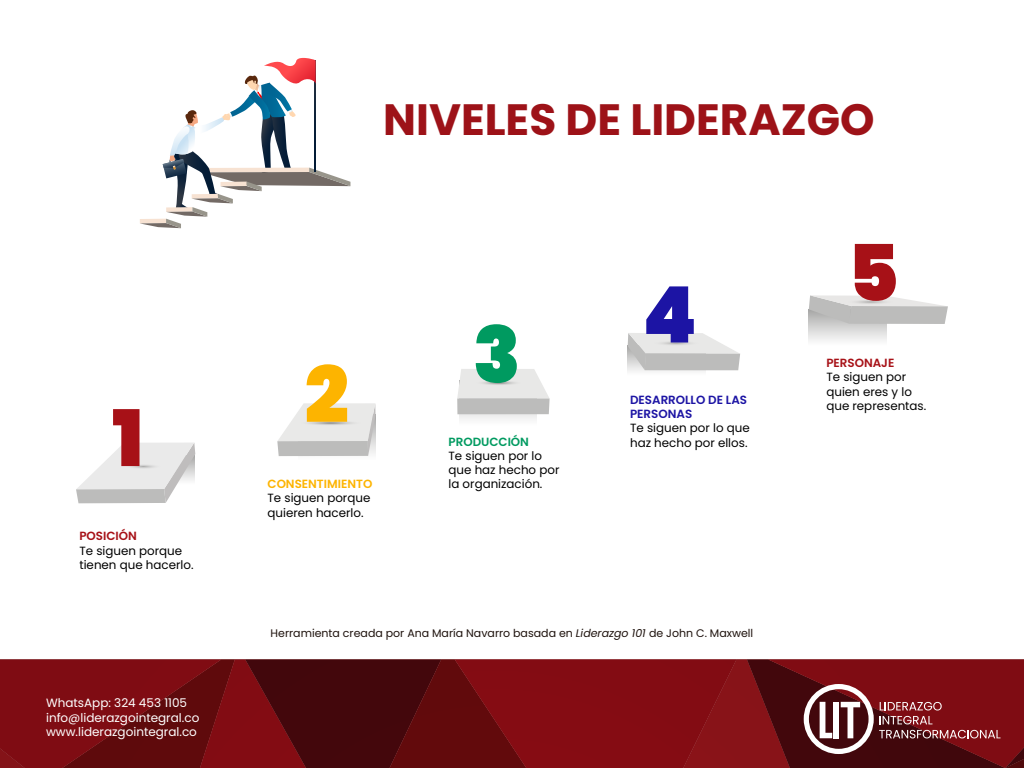
<style>
.page{position:relative;width:1024px;height:768px;background:#fff}
.page>*{position:absolute;margin:0;border:0;box-sizing:border-box;transform-origin:0 0}
.t1{font:900 77.9px "Poppins";color:#a71117}
.t2{font:900 77.9px "Poppins";color:#fdb400}
.t3{font:900 77.9px "Poppins";color:#009a60}
.t4{font:900 77.9px "Poppins";color:#1c14a4}
.t5{font:700 43.8px "Poppins";color:#9d1218}
.t6{font:12px/14.4px "Poppins";color:#fff}
.t7{font:11.9px/14.2px "Poppins";color:#000}
.t8{font:600 11.9px/14.2px "Poppins";color:#1c14a4}
.t9{font:600 11.9px "Poppins";color:#a71117}
.t10{font:600 11.9px "Poppins";color:#fdb400}
.t11{font:600 11.9px "Poppins";color:#009a60}
.t12{font:11px "Poppins";color:#1e120d}
.s1{font-style:italic}
</style>
<div class="page">
<svg style="left:76px;top:443px;width:119px;height:60px"></svg>
<svg style="left:118px;top:463px;width:50px;height:7px"></svg>
<div style="left:298px;top:415px;width:77px;height:45px;background:#fbfbfb"></div>
<svg style="left:277px;top:403px;width:99px;height:53px;background:#dddddc"></svg>
<svg style="left:288px;top:419px;width:85px;height:7px"></svg>
<svg style="left:460px;top:414px;width:77px;height:5px"></svg>
<svg style="left:457px;top:369px;width:93px;height:45px;background:#d9d9d8"></svg>
<svg style="left:467px;top:379px;width:63px;height:7px"></svg>
<div style="left:628px;top:346px;width:77px;height:29px;background:linear-gradient(to right,#f3f3f3,#ebebeb)"></div>
<svg style="left:628px;top:333px;width:112px;height:37px;background:#d4d4d3"></svg>
<svg style="left:644px;top:339px;width:63px;height:7px"></svg>
<svg style="left:809px;top:324px;width:77px;height:17px"></svg>
<svg style="left:809px;top:295px;width:139px;height:29px;background:#cbcbca"></svg>
<svg style="left:838px;top:298px;width:64px;height:7px"></svg>
<svg style="left:140px;top:58px;width:210px;height:170px"></svg>
<svg style="left:0;top:660px;width:1024px;height:108px;background:#701015"></svg>
<div style="left:834px;top:702px;width:5px;height:36px;background:#fff"></div>
<h1 class="t1" style="left:112px;top:394px;width:33px">1</h1>
<p class="t9" style="left:79px;top:529px;width:59px">POSICIÓN</p>
<p class="t7" style="left:79px;top:543px;width:116px">Te siguen porque tienen que hacerlo.</p>
<p class="t6" style="left:46px;top:696px;width:155px">WhatsApp: 324 453 1105 info@liderazgointegral.co www.liderazgointegral.co</p>
<h2 class="t5" style="left:383px;top:94px;width:493px">NIVELES DE LIDERAZGO</h2>
<h1 class="t2" style="left:305px;top:350px;width:46px">2</h1>
<p class="t10" style="left:268px;top:477px;width:106px">CONSENTIMIENTO</p>
<p class="t7" style="left:268px;top:491px;width:104px">Te siguen porque quieren hacerlo.</p>
<h1 class="t3" style="left:473px;top:310px;width:49px">3</h1>
<p class="t11" style="left:449px;top:435px;width:82px">PRODUCCIÓN</p>
<p class="t7" style="left:449px;top:449px;width:112px">Te siguen por lo que haz hecho por la organización.</p>
<h1 class="t4" style="left:642px;top:270px;width:56px">4</h1>
<p class="t8" style="left:630px;top:393px;width:118px">DESARROLLO DE LAS<br>PERSONAS</p>
<p class="t7" style="left:630px;top:421px;width:121px">Te siguen por lo que haz hecho por ellos.</p>
<h1 class="t1" style="left:848px;top:228px;width:53px">5</h1>
<p class="t9" style="left:826px;top:356px;width:69px">PERSONAJE</p>
<p class="t7" style="left:826px;top:370px;width:101px">Te siguen por quien eres y lo que representas.</p>
<p class="t12" style="left:271px;top:627px;width:484px">Herramienta creada por Ana María Navarro basada en <span class="s1">Liderazgo 101</span> de John C. Maxwell</p>
</div>
